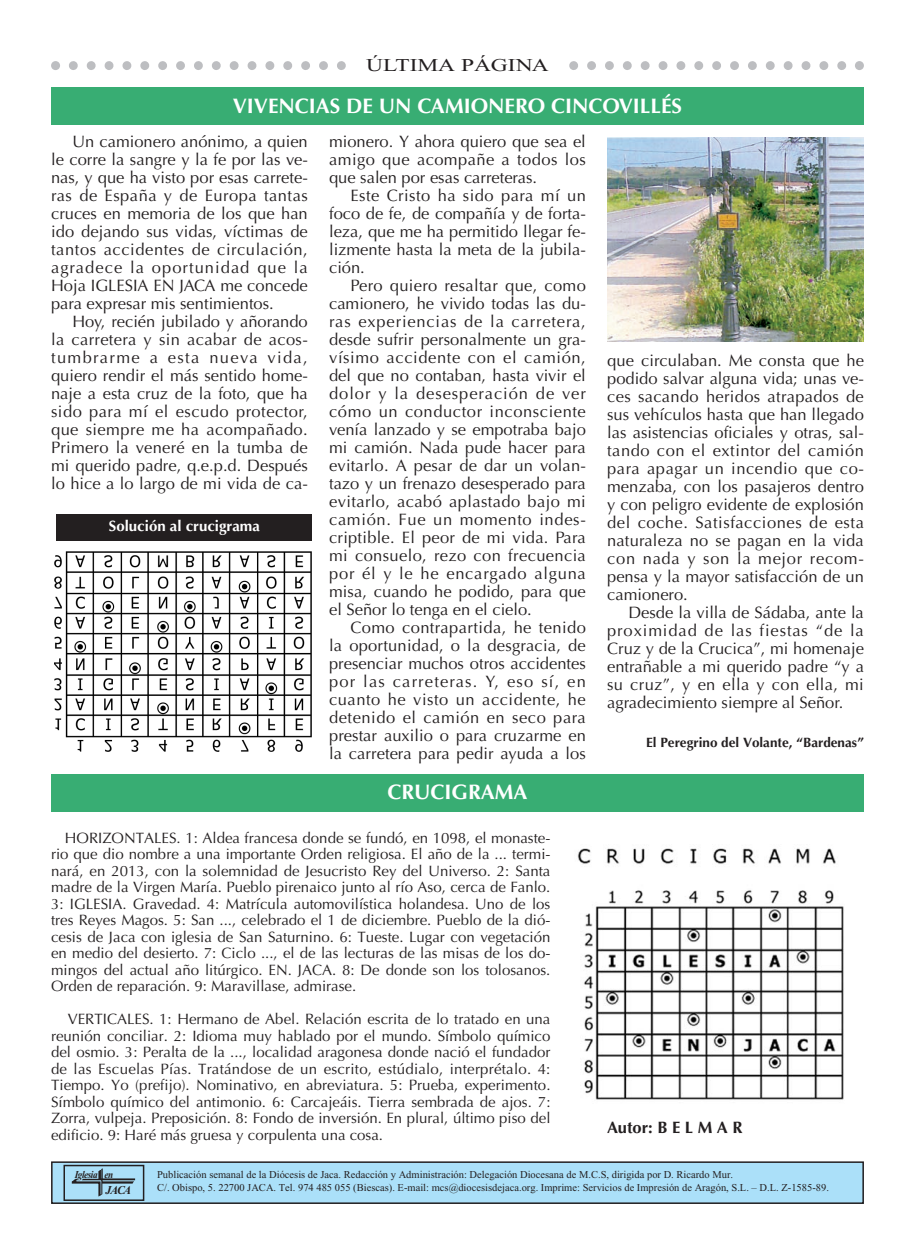
<style>
.page{position:relative;width:915px;height:1255px;background:#fff}
.page>*{position:absolute;margin:0;border:0;box-sizing:border-box;transform-origin:0 0}
.t1{font:700 21px "Optima";color:#fff}
.t2{font:18px "Times New Roman";color:#231f20;scale:1.3 1}
.t3{font:16.5px "Optima";letter-spacing:.005em;color:#231f20}
.t4{font:16.5px "Optima";letter-spacing:.03em;color:#231f20}
.t5{font:16.5px "Optima";letter-spacing:.035em;color:#231f20}
.t6{font:16.5px "Optima";letter-spacing:.025em;color:#231f20}
.t7{font:16.5px "Optima";letter-spacing:.055em;color:#231f20}
.t8{font:16.5px "Optima";letter-spacing:.04em;color:#231f20}
.t9{font:16.5px "Optima";letter-spacing:.045em;color:#231f20}
.t10{font:16.5px "Optima";letter-spacing:.05em;color:#231f20}
.t11{font:16.5px "Optima";letter-spacing:.07em;color:#231f20}
.t12{font:16.5px "Optima";letter-spacing:.06em;color:#231f20}
.t13{font:16.5px "Optima";letter-spacing:.085em;color:#231f20}
.t14{font:700 16.5px "Optima";color:#231f20}
.t15{font:15px/16.5px "Optima";color:#231f20;text-align:justify}
.t16{font:700 15px "Optima";color:#fff}
.t17{font:700 13.5px "Optima";color:#231f20}
.t18{font:italic 700 12px "Times New Roman";color:#231f20;scale:.95 1}
.t19{font:10.5px/13.5px "Times New Roman";color:#231f20}
.t20{font:italic 700 10.5px "Times New Roman";letter-spacing:-.05em;color:#231f20;scale:.88 1}
</style>
<div class="page">
<svg style="left:51px;top:61px;width:812px;height:9px"></svg>
<div style="left:350px;top:54px;width:215px;height:23px;background:#fff"></div>
<div style="left:52px;top:1162px;width:810px;height:41px;background:#abe0f9"></div>
<div style="left:51px;top:1161px;width:812px;height:42px;border:2px solid #231f20"></div>
<img style="left:71px;top:1168px;width:65px;height:29px">
<div style="left:63px;top:1164px;width:81px;height:36px;border:2px solid #231f20"></div>
<div style="left:51px;top:87px;width:812px;height:38px;background:#38ad73"></div>
<img style="left:54px;top:530px;width:258px;height:222px">
<div style="left:57px;top:514px;width:255px;height:26px;background:#231f20"></div>
<img style="left:607px;top:138px;width:256px;height:203px">
<div style="left:51px;top:774px;width:812px;height:37px;background:#38ad73"></div>
<img style="left:577px;top:848px;width:267px;height:252px">
<p class="t2" style="left:366px;top:58px;width:142px">ÚLTIMA PÁGINA</p>
<p class="t1" style="left:233px;top:97px;width:450px">VIVENCIAS DE UN CAMIONERO CINCOVILLÉS</p>
<p class="t3" style="left:72px;top:134px;width:237px">Un camionero anónimo, a quien</p>
<p class="t3" style="left:51px;top:152px;width:258px">le corre la sangre y la fe por las ve-</p>
<p class="t3" style="left:51px;top:170px;width:258px">nas, y que ha visto por esas carrete-</p>
<p class="t4" style="left:51px;top:188px;width:258px">ras de España y de Europa tantas</p>
<p class="t3" style="left:51px;top:206px;width:258px">cruces en memoria de los que han</p>
<p class="t3" style="left:51px;top:224px;width:258px">ido dejando sus vidas, víctimas de</p>
<p class="t5" style="left:51px;top:242px;width:258px">tantos accidentes de circulación,</p>
<p class="t12" style="left:51px;top:260px;width:258px">agradece la oportunidad que la</p>
<p class="t3" style="left:51px;top:278px;width:258px">Hoja IGLESIA EN JACA me concede</p>
<p class="t3" style="left:51px;top:296px;width:224px">para expresar mis sentimientos.</p>
<p class="t3" style="left:72px;top:314px;width:237px">Hoy, recién jubilado y añorando</p>
<p class="t3" style="left:51px;top:332px;width:258px">la carretera y sin acabar de acos-</p>
<p class="t13" style="left:51px;top:350px;width:258px">tumbrarme a esta nueva vida,</p>
<p class="t3" style="left:51px;top:368px;width:258px">quiero rendir el más sentido home-</p>
<p class="t3" style="left:51px;top:386px;width:258px">naje a esta cruz de la foto, que ha</p>
<p class="t4" style="left:51px;top:404px;width:258px">sido para mí el escudo protector,</p>
<p class="t6" style="left:51px;top:422px;width:258px">que siempre me ha acompañado.</p>
<p class="t3" style="left:51px;top:440px;width:258px">Primero la veneré en la tumba de</p>
<p class="t3" style="left:51px;top:458px;width:258px">mi querido padre, q.e.p.d. Después</p>
<p class="t3" style="left:51px;top:476px;width:258px">lo hice a lo largo de mi vida de ca-</p>
<p class="t16" style="left:109px;top:519px;width:152px">Solución al crucigrama</p>
<p class="t3" style="left:329px;top:134px;width:258px">mionero. Y ahora quiero que sea el</p>
<p class="t6" style="left:329px;top:152px;width:258px">amigo que acompañe a todos los</p>
<p class="t3" style="left:329px;top:170px;width:209px">que salen por esas carreteras.</p>
<p class="t4" style="left:350px;top:188px;width:237px">Este Cristo ha sido para mí un</p>
<p class="t3" style="left:329px;top:206px;width:258px">foco de fe, de compañía y de forta-</p>
<p class="t3" style="left:329px;top:224px;width:258px">leza, que me ha permitido llegar fe-</p>
<p class="t3" style="left:329px;top:242px;width:258px">lizmente hasta la meta de la jubila-</p>
<p class="t3" style="left:329px;top:260px;width:37px">ción.</p>
<p class="t3" style="left:350px;top:278px;width:237px">Pero quiero resaltar que, como</p>
<p class="t3" style="left:329px;top:296px;width:258px">camionero, he vivido todas las du-</p>
<p class="t10" style="left:329px;top:314px;width:258px">ras experiencias de la carretera,</p>
<p class="t3" style="left:329px;top:332px;width:258px">desde sufrir personalmente un gra-</p>
<p class="t8" style="left:329px;top:350px;width:258px">vísimo accidente con el camión,</p>
<p class="t3" style="left:329px;top:368px;width:258px">del que no contaban, hasta vivir el</p>
<p class="t7" style="left:329px;top:386px;width:258px">dolor y la desesperación de ver</p>
<p class="t5" style="left:329px;top:404px;width:258px">cómo un conductor inconsciente</p>
<p class="t3" style="left:329px;top:422px;width:258px">venía lanzado y se empotraba bajo</p>
<p class="t3" style="left:329px;top:440px;width:258px">mi camión. Nada pude hacer para</p>
<p class="t3" style="left:329px;top:458px;width:258px">evitarlo. A pesar de dar un volan-</p>
<p class="t3" style="left:329px;top:476px;width:258px">tazo y un frenazo desesperado para</p>
<p class="t6" style="left:329px;top:494px;width:258px">evitarlo, acabó aplastado bajo mi</p>
<p class="t8" style="left:329px;top:512px;width:258px">camión. Fue un momento indes-</p>
<p class="t3" style="left:329px;top:530px;width:258px">criptible. El peor de mi vida. Para</p>
<p class="t3" style="left:329px;top:548px;width:258px">mi consuelo, rezo con frecuencia</p>
<p class="t9" style="left:329px;top:566px;width:258px">por él y le he encargado alguna</p>
<p class="t3" style="left:329px;top:584px;width:258px">misa, cuando he podido, para que</p>
<p class="t3" style="left:329px;top:602px;width:204px">el Señor lo tenga en el cielo.</p>
<p class="t6" style="left:350px;top:620px;width:237px">Como contrapartida, he tenido</p>
<p class="t3" style="left:329px;top:638px;width:258px">la oportunidad, o la desgracia, de</p>
<p class="t3" style="left:329px;top:656px;width:258px">presenciar muchos otros accidentes</p>
<p class="t11" style="left:329px;top:674px;width:258px">por las carreteras. Y, eso sí, en</p>
<p class="t5" style="left:329px;top:692px;width:258px">cuanto he visto un accidente, he</p>
<p class="t4" style="left:329px;top:710px;width:258px">detenido el camión en seco para</p>
<p class="t3" style="left:329px;top:728px;width:258px">prestar auxilio o para cruzarme en</p>
<p class="t3" style="left:329px;top:746px;width:258px">la carretera para pedir ayuda a los</p>
<p class="t1" style="left:387px;top:783px;width:142px">CRUCIGRAMA</p>
<p class="t15" style="left:51px;top:830px;width:500px;text-indent:14px">HORIZONTALES. 1: Aldea francesa donde se fundó, en 1098, el monaste&shy;rio que dio nombre a una importante Orden religiosa. El año de la ... termi&shy;nará, en 2013, con la solemnidad de Jesucristo Rey del Universo. 2: Santa madre de la Virgen María. Pueblo pirenaico junto al río Aso, cerca de Fanlo.<br>3: IGLESIA. Gravedad. 4: Matrícula automovilística holandesa. Uno de los tres Reyes Magos. 5: San ..., celebrado el 1 de diciembre. Pueblo de la dió&shy;cesis de Jaca con iglesia de San Saturnino. 6: Tueste. Lugar con vegetación en medio del desierto. 7: Ciclo ..., el de las lecturas de las misas de los do&shy;mingos del actual año litúrgico. EN. JACA. 8: De donde son los tolosanos.<br>Orden de reparación. 9: Maravillase, admirase.</p>
<p class="t15" style="left:51px;top:1012px;width:500px;text-indent:17px">VERTICALES. 1: Hermano de Abel. Relación escrita de lo tratado en una reunión conciliar. 2: Idioma muy hablado por el mundo. Símbolo químico del osmio. 3: Peralta de la ..., localidad aragonesa donde nació el fundador de las Escuelas Pías. Tratándose de un escrito, estúdialo, interprétalo. 4:<br>Tiempo. Yo (prefijo). Nominativo, en abreviatura. 5: Prueba, experimento.<br>Símbolo químico del antimonio. 6: Carcajeáis. Tierra sembrada de ajos. 7:<br>Zorra, vulpeja. Preposición. 8: Fondo de inversión. En plural, último piso del edificio. 9: Haré más gruesa y corpulenta una cosa.</p>
<p class="t3" style="left:607px;top:354px;width:258px">que circulaban. Me consta que he</p>
<p class="t3" style="left:607px;top:372px;width:258px">podido salvar alguna vida; unas ve-</p>
<p class="t3" style="left:607px;top:390px;width:258px">ces sacando heridos atrapados de</p>
<p class="t3" style="left:607px;top:408px;width:258px">sus vehículos hasta que han llegado</p>
<p class="t3" style="left:607px;top:426px;width:258px">las asistencias oficiales y otras, sal-</p>
<p class="t4" style="left:607px;top:444px;width:258px">tando con el extintor del camión</p>
<p class="t4" style="left:607px;top:462px;width:258px">para apagar un incendio que co-</p>
<p class="t3" style="left:607px;top:480px;width:258px">menzaba, con los pasajeros dentro</p>
<p class="t3" style="left:607px;top:498px;width:258px">y con peligro evidente de explosión</p>
<p class="t5" style="left:607px;top:516px;width:258px">del coche. Satisfacciones de esta</p>
<p class="t3" style="left:607px;top:534px;width:258px">naturaleza no se pagan en la vida</p>
<p class="t9" style="left:607px;top:552px;width:258px">con nada y son la mejor recom-</p>
<p class="t3" style="left:607px;top:570px;width:258px">pensa y la mayor satisfacción de un</p>
<p class="t3" style="left:607px;top:588px;width:82px">camionero.</p>
<p class="t3" style="left:628px;top:606px;width:237px">Desde la villa de Sádaba, ante la</p>
<p class="t7" style="left:607px;top:624px;width:258px">proximidad de las fiestas “de la</p>
<p class="t3" style="left:607px;top:642px;width:258px">Cruz y de la Crucica”, mi homenaje</p>
<p class="t3" style="left:607px;top:660px;width:258px">entrañable a mi querido padre “y a</p>
<p class="t3" style="left:607px;top:678px;width:258px">su cruz”, y en ella y con ella, mi</p>
<p class="t3" style="left:607px;top:696px;width:237px">agradecimiento siempre al Señor.</p>
<p class="t17" style="left:646px;top:736px;width:219px">El Peregrino del Volante, “Bardenas”</p>
<p class="t14" style="left:607px;top:1120px;width:137px">Autor: B E L M A R</p>
<p class="t20" style="left:75px;top:1170px;width:45px">Iglesia en</p>
<p class="t18" style="left:106px;top:1186px;width:28px">JACA</p>
<p class="t19" style="left:157px;top:1168px;width:673px">Publicación semanal de la Diócesis de Jaca. Redacción y Administración: Delegación Diocesana de M.C.S, dirigida por D. Ricardo Mur.<br>C/. Obispo, 5. 22700 JACA. Tel. 974 485 055 (Biescas). E-mail: mcs@diocesisdejaca.org. Imprime: Servicios de Impresión de Aragón, S.L. – D.L. Z-1585-89.</p>
</div>
